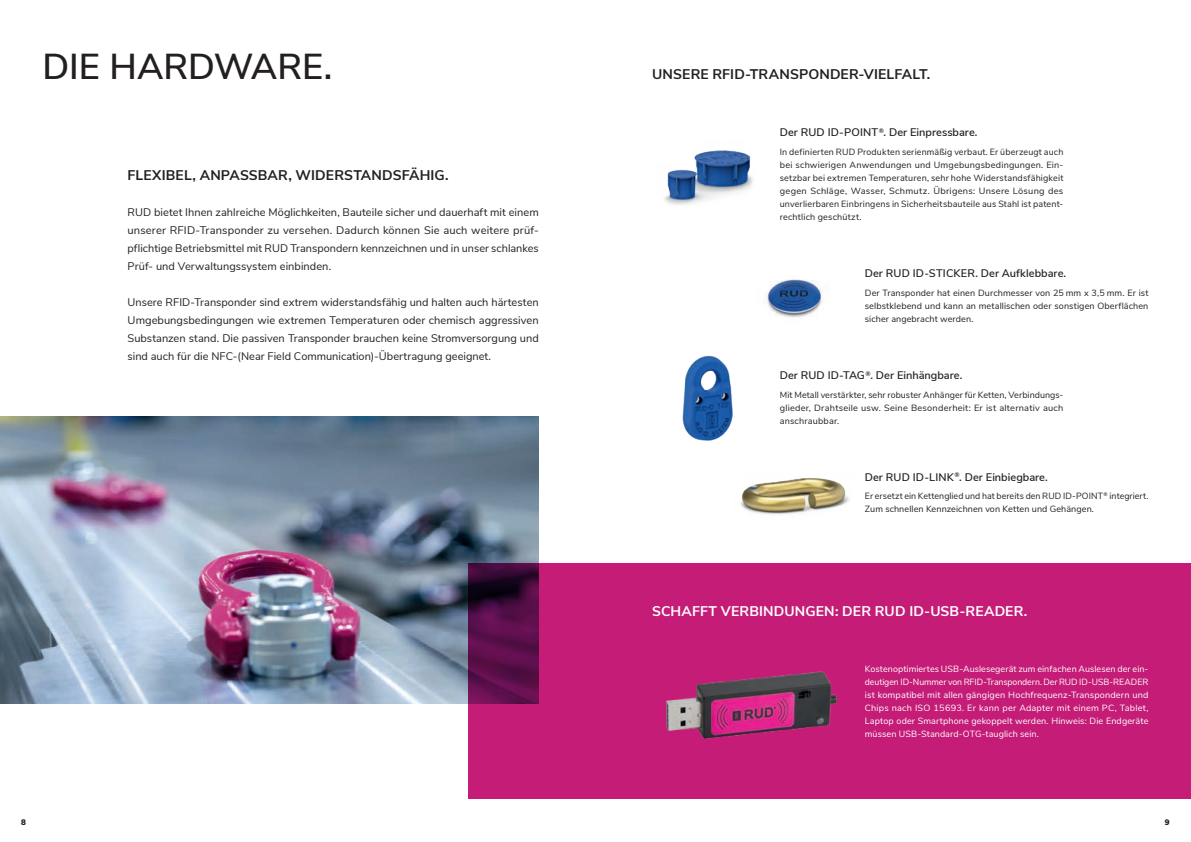
<style>
.page{position:relative;width:1191px;height:842px;background:#fff}
.page>*{position:absolute;margin:0;border:0;box-sizing:border-box;transform-origin:0 0}
.t1{font:600 36px "Nunito Sans";letter-spacing:-.005em;color:#231f20}
.t2{font:700 14px "Nunito Sans";letter-spacing:.01em;color:#231f20}
.t3{font:700 14px "Nunito Sans";letter-spacing:.01em;color:#fff}
.t4{font:11px/18px "Nunito Sans";color:#231f20;text-align:justify}
.t5{font:600 11px "Nunito Sans";letter-spacing:.005em;color:#231f20}
.t6{font:9px/13px "Nunito Sans";letter-spacing:.015em;color:#231f20;text-align:justify}
.t7{font:9px/13px "Nunito Sans";letter-spacing:.01em;color:#fff;text-align:justify}
.t8{font:900 8px "Nunito Sans";color:#231f20}
</style>
<div class="page">
<img style="left:0;top:417px;width:539px;height:286px">
<div style="left:468px;top:563px;width:723px;height:236px;background:#c41c77"></div>
<img style="left:666px;top:671px;width:171px;height:68px">
<img style="left:664px;top:150px;width:89px;height:55px">
<img style="left:766px;top:279px;width:57px;height:39px">
<img style="left:682px;top:355px;width:51px;height:85px">
<img style="left:740px;top:478px;width:110px;height:36px">
<h1 class="t1" style="left:43px;top:40px;width:291px">DIE HARDWARE.</h1>
<h2 class="t2" style="left:128px;top:165px;width:323px">FLEXIBEL, ANPASSBAR, WIDERSTANDSFÄHIG.</h2>
<p class="t4" style="left:128px;top:203px;width:413px">RUD bietet Ihnen zahlreiche Möglichkeiten, Bauteile sicher und dauerhaft mit einem unserer RFID-Transponder zu versehen. Dadurch können Sie auch weitere prüf&shy;pflichtige Betriebsmittel mit RUD Transpondern kennzeichnen und in unser schlankes Prüf- und Verwaltungssystem einbinden.</p>
<p class="t4" style="left:128px;top:293px;width:413px">Unsere RFID-Transponder sind extrem widerstandsfähig und halten auch härtesten Umgebungsbedingungen wie extremen Temperaturen oder chemisch aggressiven Substanzen stand. Die passiven Transponder brauchen keine Stromversorgung und sind auch für die NFC-(Near Field Communication)-Übertragung geeignet.</p>
<h2 class="t2" style="left:652px;top:64px;width:280px">UNSERE RFID-TRANSPONDER-VIELFALT.</h2>
<p class="t5" style="left:780px;top:124px;width:199px">Der RUD ID-POINT<sup>®</sup>. Der Einpressbare.</p>
<p class="t6" style="left:780px;top:145px;width:285px">In definierten RUD Produkten serienmäßig verbaut. Er überzeugt auch bei schwierigen Anwendungen und Umgebungsbedingungen. Ein&shy;setzbar bei extremen Temperaturen, sehr hohe Widerstandsfähigkeit gegen Schläge, Wasser, Schmutz. Übrigens: Unsere Lösung des unverlierbaren Einbringens in Sicherheitsbauteile aus Stahl ist patent&shy;rechtlich geschützt.</p>
<p class="t5" style="left:865px;top:265px;width:203px">Der RUD ID-STICKER. Der Aufklebbare.</p>
<p class="t6" style="left:865px;top:286px;width:285px">Der Transponder hat einen Durchmesser von 25 mm x 3,5 mm. Er ist selbstklebend und kann an metallischen oder sonstigen Oberflächen sicher angebracht werden.</p>
<p class="t5" style="left:780px;top:368px;width:184px">Der RUD ID-TAG<sup>®</sup>. Der Einhängbare.</p>
<p class="t6" style="left:780px;top:388px;width:285px">Mit Metall verstärkter, sehr robuster Anhänger für Ketten, Verbindungs&shy;glieder, Drahtseile usw. Seine Besonderheit: Er ist alternativ auch anschraubbar.</p>
<p class="t5" style="left:865px;top:469px;width:184px">Der RUD ID-LINK<sup>®</sup>. Der Einbiegbare.</p>
<p class="t6" style="left:865px;top:489px;width:285px">Er ersetzt ein Kettenglied und hat bereits den RUD ID-POINT<sup>®</sup> integriert.<br>Zum schnellen Kennzeichnen von Ketten und Gehängen.</p>
<h2 class="t3" style="left:652px;top:601px;width:377px">SCHAFFT VERBINDUNGEN: DER RUD ID-USB-READER.</h2>
<p class="t7" style="left:865px;top:662px;width:285px">Kostenoptimiertes USB-Auslesegerät zum einfachen Auslesen der ein&shy;deutigen ID-Nummer von RFID-Transpondern. Der RUD ID-USB-READER ist kompatibel mit allen gängigen Hochfrequenz-Transpondern und Chips nach ISO 15693. Er kann per Adapter mit einem PC, Tablet, Laptop oder Smartphone gekoppelt werden. Hinweis: Die Endgeräte müssen USB-Standard-OTG-tauglich sein.</p>
<p class="t8" style="left:21px;top:816px;width:6px">8</p>
<p class="t8" style="left:1164px;top:816px;width:6px">9</p>
</div>
